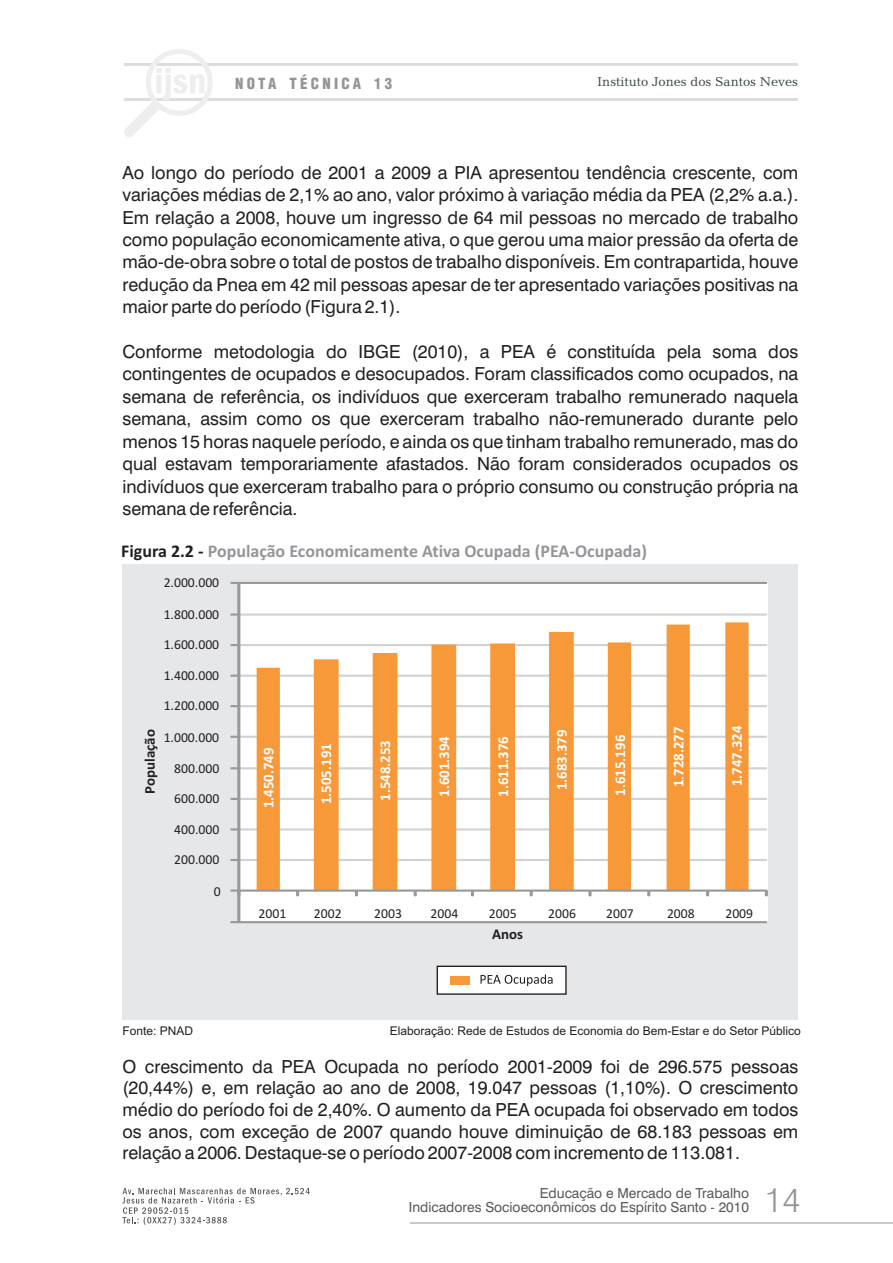
<style>
.page{position:relative;width:893px;height:1263px;background:#fff}
.page>*{position:absolute;margin:0;border:0;box-sizing:border-box;transform-origin:0 0}
.t1{font:300 33.9px "Swiss 721 BT";color:#939598}
.t2{font:18px/22.4px "Swiss 721 BT";color:#231f20;text-align:justify}
.t3{font:700 18px "Calibri";color:#939598}
.t4{font:900 condensed 15px "Helvetica LT";letter-spacing:.215em;color:#939598}
.t5{font:700 14.85px "Calibri";color:#fff}
.t6{font:700 14.85px "Calibri";color:#231f20}
.t7{font:13.8px/14.2px "Swiss 721 BT";color:#57585a;text-align:right}
.t8{font:13.65px "Calibri";color:#231f20}
.t9{font:13.2px "Candida BT";color:#3c4444}
.t10{font:12px "Arial";color:#231f20}
.s1{color:#231f20}
</style>
<div class="page">
<div style="left:122px;top:564px;width:676px;height:456px;background:#e6e7e9"></div>
<svg style="left:230px;top:581px;width:538px;height:343px;background:#f8dcc1"></svg>
<svg style="left:436px;top:965px;width:131px;height:30px;background:#d9d8d7"></svg>
<div style="left:450px;top:976px;width:19px;height:8px;background:#f89939"></div>
<svg style="left:122px;top:1188px;width:188px;height:37px"></svg>
<hr style="left:410px;top:1222px;width:483px;height:1px;background:#939598">
<hr style="left:124px;top:64px;width:674px;height:2px;background:#dcdddf">
<hr style="left:124px;top:98px;width:674px;height:3px;background:#dcdddf">
<svg style="left:124px;top:49px;width:92px;height:88px"></svg>
<p class="t4" style="left:235px;top:77px;width:159px">NOTA TÉCNICA 13</p>
<p class="t9" style="left:597px;top:76px;width:202px">Instituto Jones dos Santos Neves</p>
<p class="t2" style="left:122px;top:163px;width:677px">Ao longo do período de 2001 a 2009 a PIA apresentou tendência crescente, com variações médias de 2,1% ao ano, valor próximo à variação média da PEA (2,2% a.a.).<br>Em relação a 2008, houve um ingresso de 64 mil pessoas no mercado de trabalho como população economicamente ativa, o que gerou uma maior pressão da oferta de mão-de-obra sobre o total de postos de trabalho disponíveis. Em contrapartida, houve redução da Pnea em 42 mil pessoas apesar de ter apresentado variações positivas na maior parte do período (Figura 2.1).</p>
<p class="t2" style="left:122px;top:342px;width:677px">Conforme metodologia do IBGE (2010), a PEA é constituída pela soma dos contingentes de ocupados e desocupados. Foram classificados como ocupados, na semana de referência, os indivíduos que exerceram trabalho remunerado naquela semana, assim como os que exerceram trabalho não-remunerado durante pelo menos 15 horas naquele período, e ainda os que tinham trabalho remunerado, mas do qual estavam temporariamente afastados. Não foram considerados ocupados os indivíduos que exerceram trabalho para o próprio consumo ou construção própria na semana de referência.</p>
<p class="t3" style="left:121px;top:543px;width:527px"><span class="s1">Figura 2.2 -</span> População Economicamente Ativa Ocupada (PEA-Ocupada)</p>
<p class="t8" style="left:164px;top:577px;width:57px">2.000.000</p>
<p class="t8" style="left:164px;top:608px;width:57px">1.800.000</p>
<p class="t8" style="left:164px;top:639px;width:57px">1.600.000</p>
<p class="t8" style="left:164px;top:670px;width:57px">1.400.000</p>
<p class="t8" style="left:164px;top:700px;width:57px">1.200.000</p>
<p class="t6" style="left:144px;top:794px;width:66px;rotate:-90deg">População</p>
<p class="t8" style="left:164px;top:732px;width:57px">1.000.000</p>
<p class="t8" style="left:174px;top:762px;width:47px">800.000</p>
<p class="t8" style="left:174px;top:793px;width:47px">600.000</p>
<p class="t8" style="left:174px;top:823px;width:47px">400.000</p>
<p class="t8" style="left:174px;top:854px;width:47px">200.000</p>
<p class="t8" style="left:214px;top:885px;width:8px">0</p>
<p class="t5" style="left:262px;top:808px;width:62px;rotate:-90deg">1.450.749</p>
<p class="t5" style="left:320px;top:804px;width:62px;rotate:-90deg">1.505.191</p>
<p class="t5" style="left:379px;top:801px;width:62px;rotate:-90deg">1.548.253</p>
<p class="t5" style="left:438px;top:797px;width:62px;rotate:-90deg">1.601.394</p>
<p class="t5" style="left:497px;top:797px;width:62px;rotate:-90deg">1.611.376</p>
<p class="t5" style="left:556px;top:790px;width:62px;rotate:-90deg">1.683.379</p>
<p class="t5" style="left:614px;top:796px;width:62px;rotate:-90deg">1.615.196</p>
<p class="t5" style="left:672px;top:787px;width:62px;rotate:-90deg">1.728.277</p>
<p class="t5" style="left:731px;top:786px;width:62px;rotate:-90deg">1.747.324</p>
<p class="t8" style="left:258px;top:908px;width:29px">2001</p>
<p class="t8" style="left:314px;top:908px;width:29px">2002</p>
<p class="t8" style="left:374px;top:908px;width:29px">2003</p>
<p class="t8" style="left:431px;top:908px;width:29px">2004</p>
<p class="t8" style="left:489px;top:908px;width:29px">2005</p>
<p class="t8" style="left:548px;top:908px;width:29px">2006</p>
<p class="t8" style="left:606px;top:908px;width:29px">2007</p>
<p class="t8" style="left:667px;top:908px;width:29px">2008</p>
<p class="t8" style="left:725px;top:908px;width:29px">2009</p>
<p class="t6" style="left:492px;top:928px;width:33px">Anos</p>
<p class="t10" style="left:122px;top:1027px;width:72px">Fonte: PNAD</p>
<p class="t10" style="left:390px;top:1027px;width:412px">Elaboração: Rede de Estudos de Economia do Bem-Estar e do Setor Público</p>
<p class="t2" style="left:122px;top:1057px;width:677px;line-height:21.6px">O crescimento da PEA Ocupada no período 2001-2009 foi de 296.575 pessoas (20,44%) e, em relação ao ano de 2008, 19.047 pessoas (1,10%). O crescimento médio do período foi de 2,40%. O aumento da PEA ocupada foi observado em todos os anos, com exceção de 2007 quando houve diminuição de 68.183 pessoas em relação a 2006. Destaque-se o período 2007-2008 com incremento de 113.081.</p>
<p class="t7" style="left:409px;top:1187px;width:342px">Educação e Mercado de Trabalho<br>Indicadores Socioeconômicos do Espírito Santo - 2010</p>
<h1 class="t1" style="left:764px;top:1186px;width:38px">14</h1>
</div>
